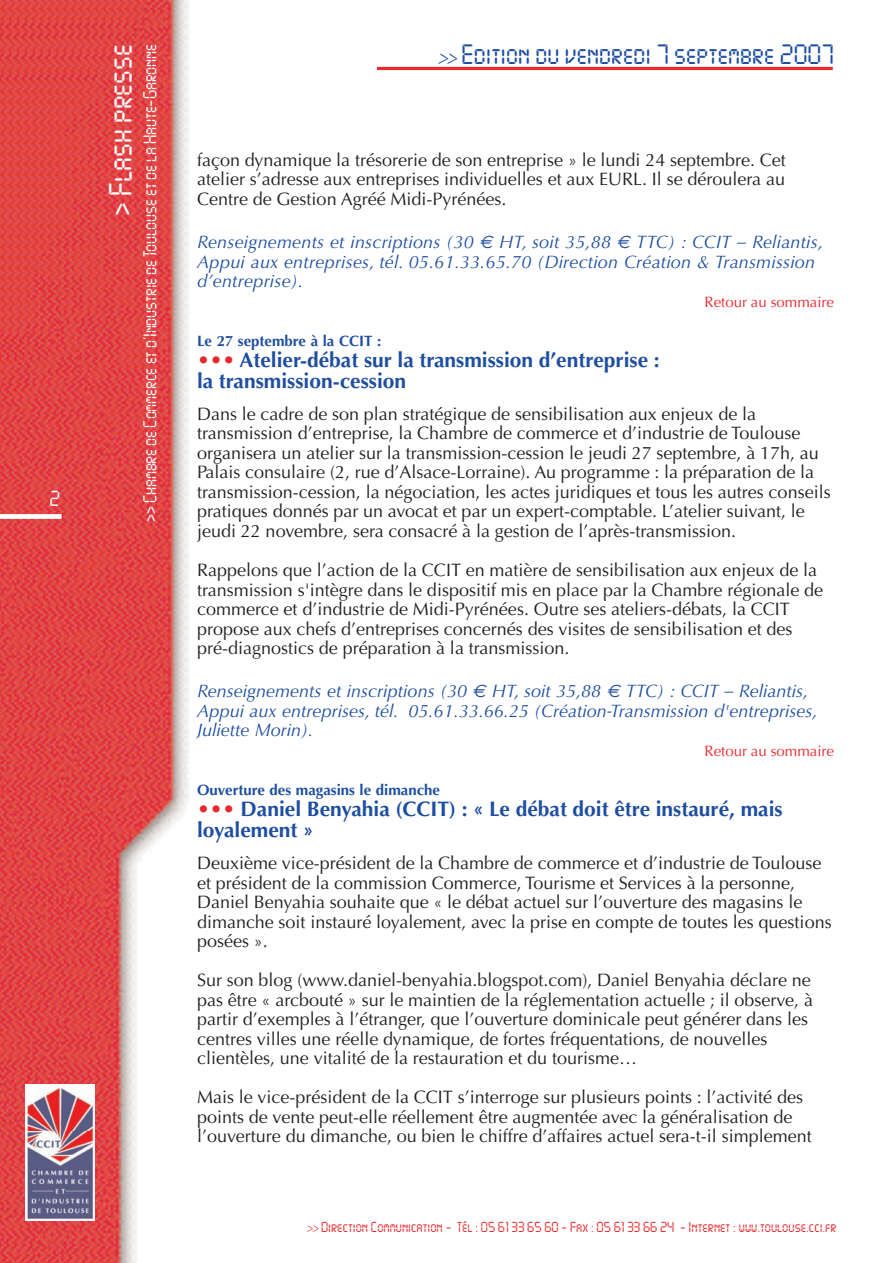
<style>
.page{position:relative;width:893px;height:1263px;background:#fff}
.page>*{position:absolute;margin:0;border:0;box-sizing:border-box;transform-origin:0 0}
.t1{font:28.5px "Digital ICG";color:#fff}
.t2{font:24.6px "Digital ICG";color:#1e4ea1}
.t3{font:700 21px/21px "Optima";color:#1e4ea1}
.t4{font:19.2px "Digital ICG";color:#fff}
.t5{font:18px/19.5px "Optima";color:#231f20}
.t6{font:italic 18px/19.5px "Optima";color:#1e4ea1}
.t7{font:16.5px "Digital ICG";letter-spacing:-.01em;color:#fff}
.t8{font:700 15px "Optima";color:#1e4ea1}
.t9{font:15px "Optima";color:#ea2a2e}
.t10{font:12.75px "Digital ICG";color:#ea2a2e}
.s1{font-family:"Univers";font-weight:300;font-style:italic;font-stretch:condensed;font-size:20.7px}
.s2{font-family:"Euro Sans"}
.s3{color:#ea2a2e}
.s4{font-family:"Univers";font-weight:300;font-style:italic;font-stretch:condensed}
</style>
<div class="page">
<hr style="left:377px;top:67px;width:456px;height:3px;background:#ea2a2e">
<img style="left:0;top:0;width:188px;height:1263px">
<div style="left:0;top:514px;width:62px;height:5px;background:#fff"></div>
<img style="left:25px;top:1084px;width:70px;height:47px">
<img style="left:25px;top:1131px;width:70px;height:89px">
<p class="t4" style="left:50px;top:488px;width:12px">2</p>
<h1 class="t1" style="left:105px;top:216px;width:173px;rotate:-90deg">&gt; Flash presse</h1>
<p class="t7" style="left:141px;top:522px;width:479px;rotate:-90deg">&gt;&gt; Chambre de Commerce et d’Industrie de Toulouse et de la Haute-Garonne</p>
<h2 class="t2" style="left:438px;top:41px;width:397px"><span class="s1">&gt;&gt;</span> Edition du vendredi 7 septembre 2007</h2>
<p class="t5" style="left:197px;top:152px;width:590px;text-align:justify">façon dynamique la trésorerie de son entreprise » le lundi 24 septembre. Cet atelier s’adresse aux entreprises individuelles et aux EURL. Il se déroulera au Centre de Gestion Agréé Midi-Pyrénées.</p>
<p class="t6" style="left:197px;top:234px;width:627px">Renseignements et inscriptions (30 <span class="s2">€</span> HT, soit 35,88 <span class="s2">€</span> TTC) : CCIT – Reliantis,<br>Appui aux entreprises, tél. 05.61.33.65.70 (Direction Création &amp; Transmission d’entreprise).</p>
<p class="t9" style="left:704px;top:295px;width:131px">Retour au sommaire</p>
<p class="t8" style="left:197px;top:334px;width:186px">Le 27 septembre à la CCIT :</p>
<p class="t3" style="left:197px;top:351px;width:464px"><span class="s3">•••</span> Atelier-débat sur la transmission d’entreprise : la transmission-cession</p>
<p class="t5" style="left:197px;top:406px;width:635px">Dans le cadre de son plan stratégique de sensibilisation aux enjeux de la transmission d’entreprise, la Chambre de commerce et d’industrie de Toulouse organisera un atelier sur la transmission-cession le jeudi 27 septembre, à 17h, au Palais consulaire (2, rue d’Alsace-Lorraine). Au programme : la préparation de la transmission-cession, la négociation, les actes juridiques et tous les autres conseils pratiques donnés par un avocat et par un expert-comptable. L’atelier suivant, le jeudi 22 novembre, sera consacré à la gestion de l’après-transmission.</p>
<p class="t5" style="left:197px;top:562px;width:627px">Rappelons que l’action de la CCIT en matière de sensibilisation aux enjeux de la transmission s'intègre dans le dispositif mis en place par la Chambre régionale de commerce et d’industrie de Midi-Pyrénées. Outre ses ateliers-débats, la CCIT propose aux chefs d’entreprises concernés des visites de sensibilisation et des pré-diagnostics de préparation à la transmission.</p>
<p class="t6" style="left:197px;top:683px;width:622px">Renseignements et inscriptions (30 <span class="s2">€</span> HT, soit 35,88 <span class="s2">€</span> TTC) : CCIT – Reliantis,<br>Appui aux entreprises, tél. 05.61.33.66.25 (Création-Transmission d'entreprises,<br>Juliette Morin).</p>
<p class="t9" style="left:704px;top:744px;width:131px">Retour au sommaire</p>
<p class="t8" style="left:197px;top:783px;width:244px">Ouverture des magasins le dimanche</p>
<p class="t3" style="left:197px;top:800px;width:587px"><span class="s3">•••</span> Daniel Benyahia (CCIT) : « Le débat doit être instauré, mais loyalement »</p>
<p class="t5" style="left:197px;top:855px;width:636px">Deuxième vice-président de la Chambre de commerce et d’industrie de Toulouse et président de la commission Commerce, Tourisme et Services à la personne, Daniel Benyahia souhaite que « le débat actuel sur l’ouverture des magasins le dimanche soit instauré loyalement, avec la prise en compte de toutes les questions posées ».</p>
<p class="t5" style="left:197px;top:972px;width:617px">Sur son blog (www.daniel-benyahia.blogspot.com), Daniel Benyahia déclare ne pas être « arcbouté » sur le maintien de la réglementation actuelle ; il observe, à partir d’exemples à l’étranger, que l’ouverture dominicale peut générer dans les centres villes une réelle dynamique, de fortes fréquentations, de nouvelles clientèles, une vitalité de la restauration et du tourisme…</p>
<p class="t5" style="left:197px;top:1089px;width:616px">Mais le vice-président de la CCIT s’interroge sur plusieurs points : l’activité des points de vente peut-elle réellement être augmentée avec la généralisation de l’ouverture du dimanche, ou bien le chiffre d’affaires actuel sera-t-il simplement</p>
<p class="t10" style="left:307px;top:1220px;width:531px"><span class="s4">&gt;&gt;</span> Direction Communication - Tél : 05 61 33 65 60 - Fax : 05 61 33 66 24 - Internet : www.toulouse.cci.fr</p>
</div>
